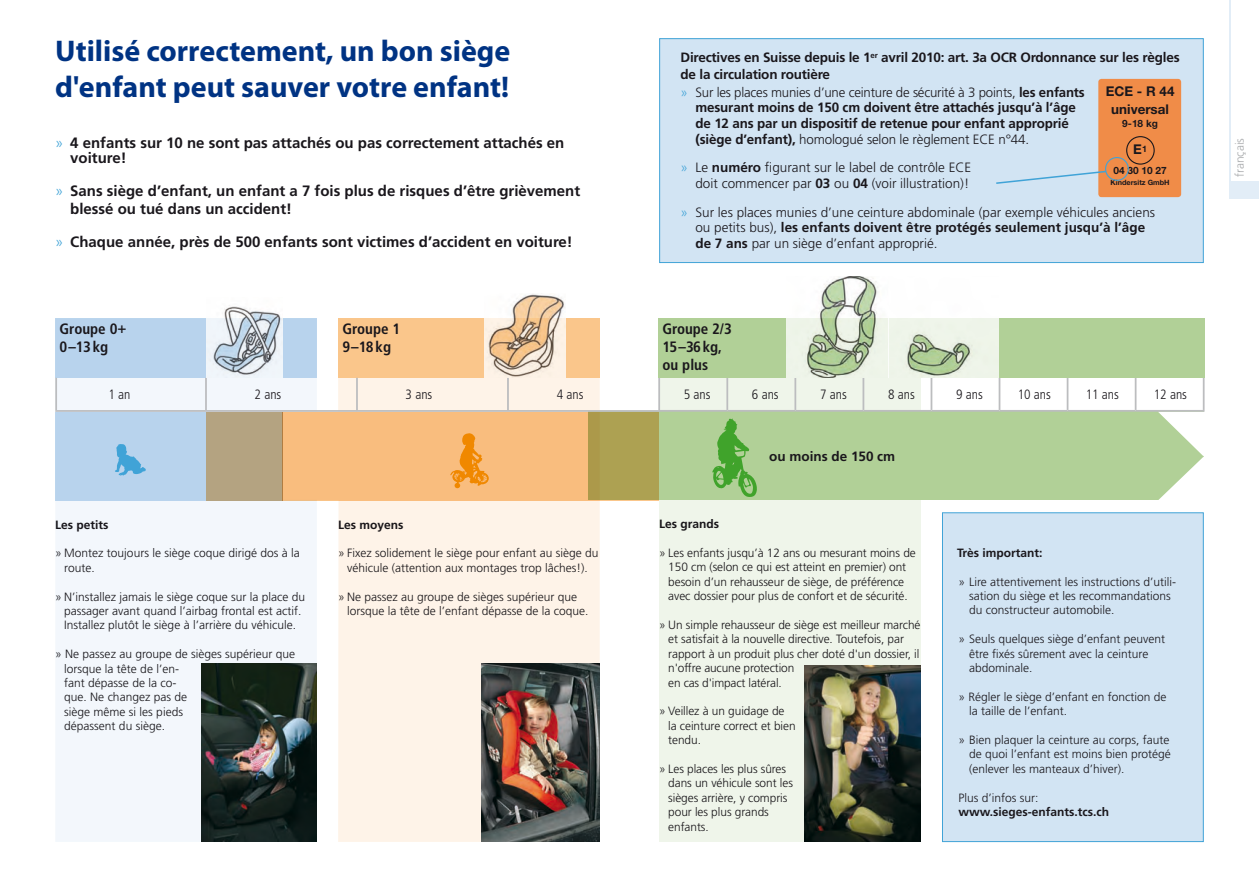
<style>
.page{position:relative;width:1259px;height:893px;background:#fff}
.page>*{position:absolute;margin:0;border:0;box-sizing:border-box;transform-origin:0 0}
.t1{font:700 30px/36px "Myriad Pro";color:#003383}
.t2{font:700 15px/15px "Frutiger LT";color:#1a171c}
.t3{font:700 condensed 15px/18px "Frutiger LT";color:#1a171c}
.t4{font:700 13.5px/15.8px "Frutiger LT";letter-spacing:-.01em;color:#1a171c}
.t5{font:300 13.5px/15.5px "Frutiger LT";color:#1a171c;text-align:right}
.t6{font:300 condensed 13.5px "Frutiger LT";color:#1a171c}
.t7{font:700 13.5px/17.9px "Helvetica Neue LT Std";color:#1a171c;text-align:center}
.t8{font:300 12px/14.4px "Frutiger LT";color:#1a171c}
.t9{font:700 12px/14.4px "Frutiger LT";color:#1a171c}
.t10{font:300 12px "Frutiger LT";color:#a7a9ab}
.t11{font:700 10.05px "Helvetica Neue LT Std";color:#1a171c}
.t12{font:700 7.2px "Helvetica Neue LT Std";color:#1a171c}
.s1{font-weight:300;color:#40a3d7}
.s2{font-weight:300}
.s3{color:#40a3d7}
.s4{font-weight:700}
</style>
<div class="page">
<div style="left:659px;top:38px;width:544px;height:225px;background:#d2e4f3;border:1px solid #40a3d7"></div>
<div style="left:942px;top:512px;width:261px;height:330px;background:#d2e4f3;border:1px solid #40a3d7"></div>
<div style="left:1098px;top:79px;width:83px;height:118px;background:#f08c48;border-radius:3px"></div>
<div style="left:1126px;top:136px;width:28px;height:29px;border:1px solid #1a171c;border-radius:50%"></div>
<div style="left:1105px;top:157px;width:24px;height:24px;border:1px solid #40a3d7;border-radius:50%"></div>
<svg style="left:996px;top:170px;width:111px;height:15px"></svg>
<div style="left:1229px;top:182px;width:30px;height:17px;background:#e2edf7"></div>
<hr style="left:1229px;top:0;width:1px;height:199px;background:#e2edf7">
<div style="left:659px;top:328px;width:262px;height:514px;background:#eff5ea"></div>
<div style="left:588px;top:411px;width:615px;height:89px;background:#b1d097"></div>
<div style="left:283px;top:412px;width:376px;height:88px;background:#ada152"></div>
<svg style="left:317px;top:378px;width:283px;height:464px;fill:#fef3e8"></svg>
<div style="left:338px;top:318px;width:262px;height:60px;background:#fac68b"></div>
<svg style="left:1158px;top:412px;width:46px;height:88px"></svg>
<svg style="left:55px;top:318px;width:262px;height:524px;fill:#f3f7fc"></svg>
<div style="left:206px;top:412px;width:77px;height:88px;background:#b4a381"></div>
<hr style="left:206px;top:410px;width:151px;height:2px;background:#bcbdbf">
<hr style="left:357px;top:410px;width:151px;height:2px;background:#bcbdbf">
<hr style="left:508px;top:410px;width:152px;height:2px;background:#bcbdbf">
<hr style="left:55px;top:378px;width:2px;height:32px;background:#bcbdbf">
<hr style="left:205px;top:378px;width:2px;height:32px;background:#bcbdbf">
<hr style="left:55px;top:410px;width:151px;height:2px;background:#bcbdbf">
<hr style="left:356px;top:378px;width:2px;height:32px;background:#bcbdbf">
<hr style="left:507px;top:378px;width:2px;height:32px;background:#bcbdbf">
<hr style="left:658px;top:378px;width:2px;height:32px;background:#bcbdbf">
<hr style="left:659px;top:410px;width:68px;height:2px;background:#bcbdbf">
<hr style="left:727px;top:410px;width:68px;height:2px;background:#bcbdbf">
<hr style="left:795px;top:410px;width:68px;height:2px;background:#bcbdbf">
<hr style="left:863px;top:410px;width:68px;height:2px;background:#bcbdbf">
<hr style="left:931px;top:410px;width:68px;height:2px;background:#bcbdbf">
<hr style="left:999px;top:410px;width:68px;height:2px;background:#bcbdbf">
<hr style="left:1067px;top:410px;width:68px;height:2px;background:#bcbdbf">
<hr style="left:1135px;top:410px;width:69px;height:2px;background:#bcbdbf">
<hr style="left:726px;top:378px;width:2px;height:32px;background:#bcbdbf">
<hr style="left:794px;top:378px;width:2px;height:32px;background:#bcbdbf">
<hr style="left:862px;top:378px;width:2px;height:32px;background:#bcbdbf">
<hr style="left:930px;top:378px;width:2px;height:32px;background:#bcbdbf">
<hr style="left:998px;top:378px;width:2px;height:32px;background:#bcbdbf">
<hr style="left:1066px;top:378px;width:2px;height:32px;background:#bcbdbf">
<hr style="left:1134px;top:378px;width:2px;height:32px;background:#bcbdbf">
<hr style="left:1202px;top:378px;width:2px;height:32px;background:#bcbdbf">
<svg style="left:712px;top:419px;width:45px;height:78px"></svg>
<svg style="left:450px;top:433px;width:39px;height:55px"></svg>
<svg style="left:115px;top:444px;width:31px;height:32px"></svg>
<img style="left:207px;top:305px;width:76px;height:73px">
<img style="left:485px;top:294px;width:80px;height:84px">
<div style="left:658px;top:318px;width:546px;height:60px;background:#b1d097"></div>
<img style="left:787px;top:276px;width:211px;height:102px">
<img style="left:201px;top:663px;width:116px;height:179px">
<img style="left:804px;top:665px;width:117px;height:177px">
<img style="left:482px;top:663px;width:118px;height:179px">
<p class="t1" style="left:55px;top:33px;width:456px">Utilisé correctement, un bon siège d'enfant peut sauver votre enfant!</p>
<p class="t2" style="left:70px;top:136px;width:495px;text-indent:-15px"><span class="s1">»</span> 4 enfants sur 10 ne sont pas attachés ou pas correctement attachés en voiture!</p>
<p class="t2" style="left:70px;top:182px;width:511px;line-height:18px;text-indent:-15px"><span class="s1">»</span> Sans siège d’enfant, un enfant a 7 fois plus de risques d’être grièvement blessé ou tué dans un accident!</p>
<p class="t2" style="left:55px;top:235px;width:519px"><span class="s1">»</span> Chaque année, près de 500 enfants sont victimes d’accident en voiture!</p>
<p class="t4" style="left:680px;top:50px;width:500px;line-height:16.2px">Directives en Suisse depuis le 1<sup>er</sup> avril 2010: art. 3a OCR Ordonnance sur les règles de la circulation routière</p>
<p class="t4" style="left:695px;top:84px;width:391px;text-indent:-15px"><span class="s1">»</span> <span class="s2">Sur les places munies d’une ceinture de sécurité à 3 points,</span> les enfants mesurant moins de 150 cm doivent être attachés jusqu’à l’âge de 12 ans par un dispositif de retenue pour enfant approprié (siège d’enfant), <span class="s2">homologué selon le règlement ECE n°44.</span></p>
<p class="t5" style="left:680px;top:160px;width:292px;line-height:16.2px"><span class="s3">»</span> Le <span class="s4">numéro</span> figurant sur le label de contrôle ECE doit commencer par <span class="s4">03</span> ou <span class="s4">04</span> (voir illustration)!</p>
<p class="t5" style="left:695px;top:204px;width:461px;text-align:left;text-indent:-15px"><span class="s3">»</span> Sur les places munies d’une ceinture abdominale (par exemple véhicules anciens ou petits bus), <span class="s4">les enfants doivent être protégés seulement jusqu’à l’âge de 7 ans</span> par un siège d’enfant approprié.</p>
<p class="t7" style="left:1105px;top:82px;width:70px">ECE - R 44 universal</p>
<p class="t11" style="left:1122px;top:118px;width:37px">9-18 kg</p>
<p class="t7" style="left:1133px;top:140px;width:15px">E<sup>1</sup></p>
<p class="t11" style="left:1113px;top:165px;width:55px">04 30 10 27</p>
<p class="t12" style="left:1110px;top:178px;width:60px">Kindersitz GmbH</p>
<p class="t3" style="left:60px;top:320px;width:68px">Groupe 0+<br>0–13kg</p>
<p class="t3" style="left:342px;top:320px;width:59px">Groupe 1<br>9–18kg</p>
<p class="t3" style="left:662px;top:320px;width:71px">Groupe 2/3<br>15–36kg, ou plus</p>
<p class="t6" style="left:108px;top:387px;width:23px">1 an</p>
<p class="t6" style="left:255px;top:387px;width:28px">2 ans</p>
<p class="t6" style="left:406px;top:387px;width:28px">3 ans</p>
<p class="t6" style="left:557px;top:387px;width:28px">4 ans</p>
<p class="t6" style="left:684px;top:387px;width:28px">5 ans</p>
<p class="t6" style="left:752px;top:387px;width:28px">6 ans</p>
<p class="t6" style="left:820px;top:387px;width:28px">7 ans</p>
<p class="t6" style="left:888px;top:387px;width:28px">8 ans</p>
<p class="t6" style="left:956px;top:387px;width:28px">9 ans</p>
<p class="t6" style="left:1017px;top:387px;width:35px">10 ans</p>
<p class="t6" style="left:1085px;top:387px;width:35px">11 ans</p>
<p class="t6" style="left:1153px;top:387px;width:35px">12 ans</p>
<p class="t9" style="left:55px;top:517px;width:55px">Les petits</p>
<p class="t8" style="left:64px;top:546px;width:237px;text-indent:-9px">» Montez toujours le siège coque dirigé dos à la route.</p>
<p class="t8" style="left:55px;top:589px;width:251px;text-align:center">» N’installez jamais le siège coque sur la place du passager avant quand l’airbag frontal est actif.<br>Installez plutôt le siège à l’arrière du véhicule.</p>
<p class="t8" style="left:64px;top:647px;width:232px;text-indent:-9px">» Ne passez au groupe de sièges supérieur que lorsque la tête de l’en-<br>fant dépasse de la co-<br>que. Ne changez pas de<br>siège même si les pieds<br>dépassent du siège.</p>
<p class="t9" style="left:338px;top:517px;width:67px">Les moyens</p>
<p class="t8" style="left:338px;top:546px;width:262px;text-align:center">» Fixez solidement le siège pour enfant au siège du véhicule (attention aux montages trop lâches!).</p>
<p class="t8" style="left:347px;top:589px;width:243px;text-indent:-9px">» Ne passez au groupe de sièges supérieur que lorsque la tête de l’enfant dépasse de la coque.</p>
<p class="t4" style="left:769px;top:448px;width:128px">ou moins de 150 cm</p>
<p class="t9" style="left:659px;top:517px;width:61px">Les grands</p>
<p class="t8" style="left:659px;top:546px;width:258px;text-align:center">» Les enfants jusqu’à 12 ans ou mesurant moins de 150 cm (selon ce qui est atteint en premier) ont besoin d’un rehausseur de siège, de préférence avec dossier pour plus de confort et de sécurité.</p>
<p class="t8" style="left:668px;top:618px;width:254px;text-indent:-9px">» Un simple rehausseur de siège est meilleur marché et satisfait à la nouvelle directive. Toutefois, par rapport à un produit plus cher doté d'un dossier, il n'offre aucune protection<br>en cas d'impact latéral.</p>
<p class="t8" style="left:668px;top:704px;width:129px;text-indent:-9px">» Veillez à un guidage de la ceinture correct et bien tendu.</p>
<p class="t8" style="left:668px;top:762px;width:126px;text-indent:-9px">» Les places les plus sûres dans un véhicule sont les sièges arrière, y compris pour les plus grands enfants.</p>
<p class="t9" style="left:957px;top:545px;width:87px">Très important:</p>
<p class="t8" style="left:969px;top:574px;width:209px;text-indent:-10px">» Lire attentivement les instructions d’utili&shy;sation du siège et les recommandations du constructeur automobile.</p>
<p class="t8" style="left:969px;top:632px;width:198px;text-indent:-10px">» Seuls quelques siège d’enfant peuvent être fixés sûrement avec la ceinture abdominale.</p>
<p class="t8" style="left:969px;top:689px;width:199px;text-indent:-10px">» Régler le siège d’enfant en fonction de la taille de l’enfant.</p>
<p class="t8" style="left:969px;top:733px;width:203px;text-align:justify;text-indent:-10px">» Bien plaquer la ceinture au corps, faute de quoi l’enfant est moins bien protégé (enlever les manteaux d’hiver).</p>
<p class="t9" style="left:958px;top:790px;width:152px"><span class="s2">Plus d’infos sur: </span>www.sieges-enfants.tcs.ch</p>
<p class="t10" style="left:1232px;top:177px;width:41px;rotate:-90deg">français</p>
</div>
